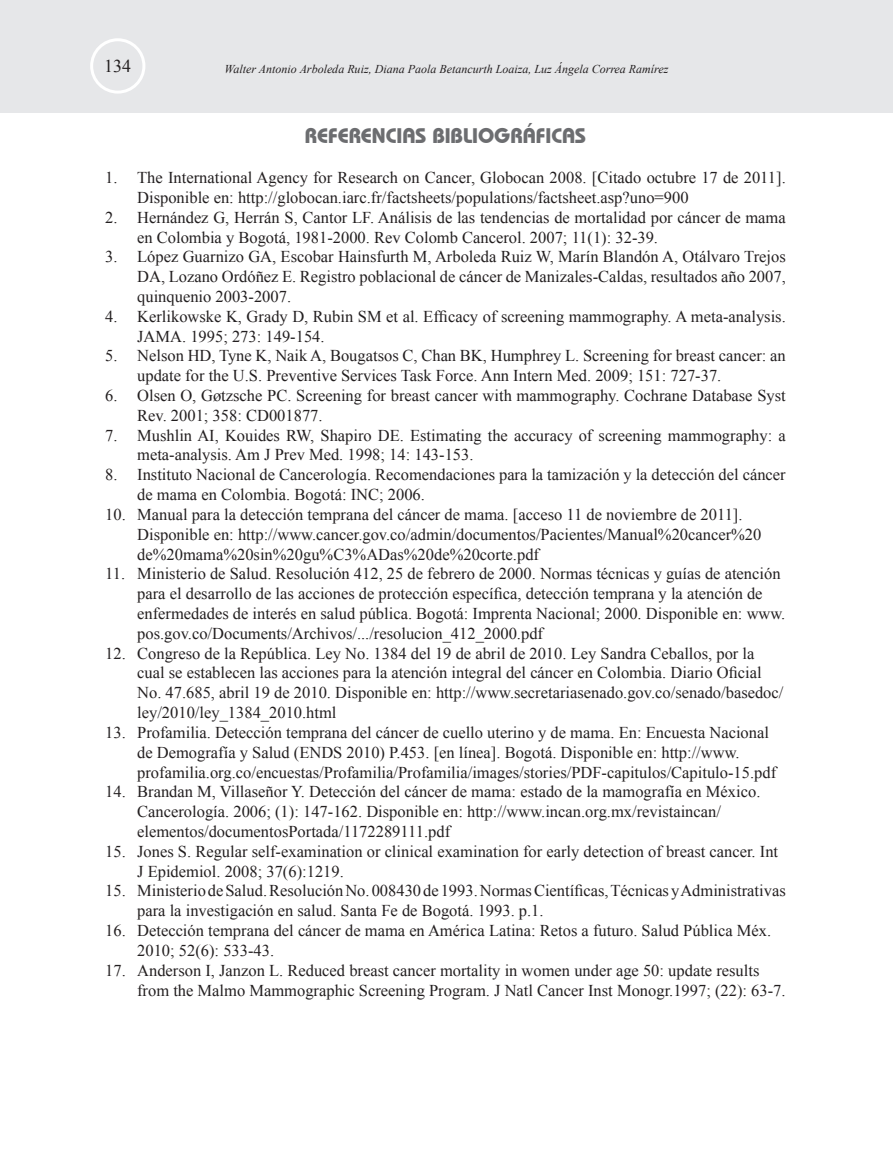
<style>
.page{position:relative;width:893px;height:1149px;background:#fff}
.page>*{position:absolute;margin:0;border:0;box-sizing:border-box;transform-origin:0 0}
.t1{font:700 21px "Bauhaus IT Cby BT";color:#6c6d70}
.t2{font:18px "Times New Roman";color:#231f20}
.t3{font:16.5px/19.8px "Times New Roman";color:#231f20}
.t4{font:italic 12px "Times New Roman";color:#231f20}
</style>
<div class="page">
<div style="left:0;top:0;width:893px;height:113px;background:#e6e7e9"></div>
<div style="left:90px;top:38px;width:55px;height:56px;border:3px solid #fff;border-radius:50%"></div>
<p class="t2" style="left:104px;top:54px;width:28px">134</p>
<p class="t4" style="left:225px;top:61px;width:445px">Walter Antonio Arboleda Ruiz, Diana Paola Betancurth Loaiza, Luz Ángela Correa Ramírez</p>
<p class="t1" style="left:305px;top:123px;width:283px">REFERENCIAS BIBLIOGRÁFICAS</p>
<p class="t3" style="left:137px;top:167px;width:650px;text-indent:-32px">1. The International Agency for Research on Cancer, Globocan 2008. [Citado octubre 17 de 2011].<br>Disponible en: http://globocan.iarc.fr/factsheets/populations/factsheet.asp?uno=900</p>
<p class="t3" style="left:137px;top:207px;width:650px;text-indent:-32px">2. Hernández G, Herrán S, Cantor LF. Análisis de las tendencias de mortalidad por cáncer de mama en Colombia y Bogotá, 1981-2000. Rev Colomb Cancerol. 2007; 11(1): 32-39.</p>
<p class="t3" style="left:137px;top:246px;width:650px;text-align:justify;text-indent:-32px">3. López Guarnizo GA, Escobar Hainsfurth M, Arboleda Ruiz W, Marín Blandón A, Otálvaro Trejos DA, Lozano Ordóñez E. Registro poblacional de cáncer de Manizales-Caldas, resultados año 2007, quinquenio 2003-2007.</p>
<p class="t3" style="left:137px;top:306px;width:650px;text-indent:-32px">4. Kerlikowske K, Grady D, Rubin SM et al. Efficacy of screening mammography. A meta-analysis.<br>JAMA. 1995; 273: 149-154.</p>
<p class="t3" style="left:137px;top:345px;width:650px;text-indent:-32px">5. Nelson HD, Tyne K, Naik A, Bougatsos C, Chan BK, Humphrey L. Screening for breast cancer: an update for the U.S. Preventive Services Task Force. Ann Intern Med. 2009; 151: 727-37.</p>
<p class="t3" style="left:137px;top:385px;width:650px;text-indent:-32px">6. Olsen O, Gøtzsche PC. Screening for breast cancer with mammography. Cochrane Database Syst<br>Rev. 2001; 358: CD001877.</p>
<p class="t3" style="left:137px;top:425px;width:650px;text-indent:-32px">7. Mushlin AI, Kouides RW, Shapiro DE. Estimating the accuracy of screening mammography: a meta-analysis. Am J Prev Med. 1998; 14: 143-153.</p>
<p class="t3" style="left:137px;top:464px;width:650px;text-indent:-32px">8. Instituto Nacional de Cancerología. Recomendaciones para la tamización y la detección del cáncer de mama en Colombia. Bogotá: INC; 2006.</p>
<p class="t3" style="left:137px;top:504px;width:626px;text-indent:-32px">10. Manual para la detección temprana del cáncer de mama. [acceso 11 de noviembre de 2011].<br>Disponible en: http://www.cancer.gov.co/admin/documentos/Pacientes/Manual%20cancer%20 de%20mama%20sin%20gu%C3%ADas%20de%20corte.pdf</p>
<p class="t3" style="left:137px;top:563px;width:650px;text-indent:-32px">11. Ministerio de Salud. Resolución 412, 25 de febrero de 2000. Normas técnicas y guías de atención para el desarrollo de las acciones de protección específica, detección temprana y la atención de enfermedades de interés en salud pública. Bogotá: Imprenta Nacional; 2000. Disponible en: www. pos.gov.co/Documents/Archivos/.../resolucion_412_2000.pdf</p>
<p class="t3" style="left:137px;top:642px;width:648px;text-indent:-32px">12. Congreso de la República. Ley No. 1384 del 19 de abril de 2010. Ley Sandra Ceballos, por la cual se establecen las acciones para la atención integral del cáncer en Colombia. Diario Oficial No. 47.685, abril 19 de 2010. Disponible en: http://www.secretariasenado.gov.co/senado/basedoc/ ley/2010/ley_1384_2010.html</p>
<p class="t3" style="left:137px;top:722px;width:641px;text-indent:-32px">13. Profamilia. Detección temprana del cáncer de cuello uterino y de mama. En: Encuesta Nacional de Demografía y Salud (ENDS 2010) P.453. [en línea]. Bogotá. Disponible en: http://www. profamilia.org.co/encuestas/Profamilia/Profamilia/images/stories/PDF-capitulos/Capitulo-15.pdf</p>
<p class="t3" style="left:137px;top:781px;width:625px;text-indent:-32px">14. Brandan M, Villaseñor Y. Detección del cáncer de mama: estado de la mamografía en México.<br>Cancerología. 2006; (1): 147-162. Disponible en: http://www.incan.org.mx/revistaincan/ elementos/documentosPortada/1172289111.pdf</p>
<p class="t3" style="left:137px;top:840px;width:642px;text-indent:-32px">15. Jones S. Regular self-examination or clinical examination for early detection of breast cancer. Int<br>J Epidemiol. 2008; 37(6):1219.</p>
<p class="t3" style="left:137px;top:880px;width:650px;text-indent:-32px">15. Ministerio de Salud. Resolución No. 008430 de 1993. Normas Científicas, Técnicas y Administrativas para la investigación en salud. Santa Fe de Bogotá. 1993. p.1.</p>
<p class="t3" style="left:137px;top:920px;width:636px;text-indent:-32px">16. Detección temprana del cáncer de mama en América Latina: Retos a futuro. Salud Pública Méx.<br>2010; 52(6): 533-43.</p>
<p class="t3" style="left:137px;top:959px;width:650px;text-indent:-32px">17. Anderson I, Janzon L. Reduced breast cancer mortality in women under age 50: update results from the Malmo Mammographic Screening Program. J Natl Cancer Inst Monogr.1997; (22): 63-7.</p>
</div>
